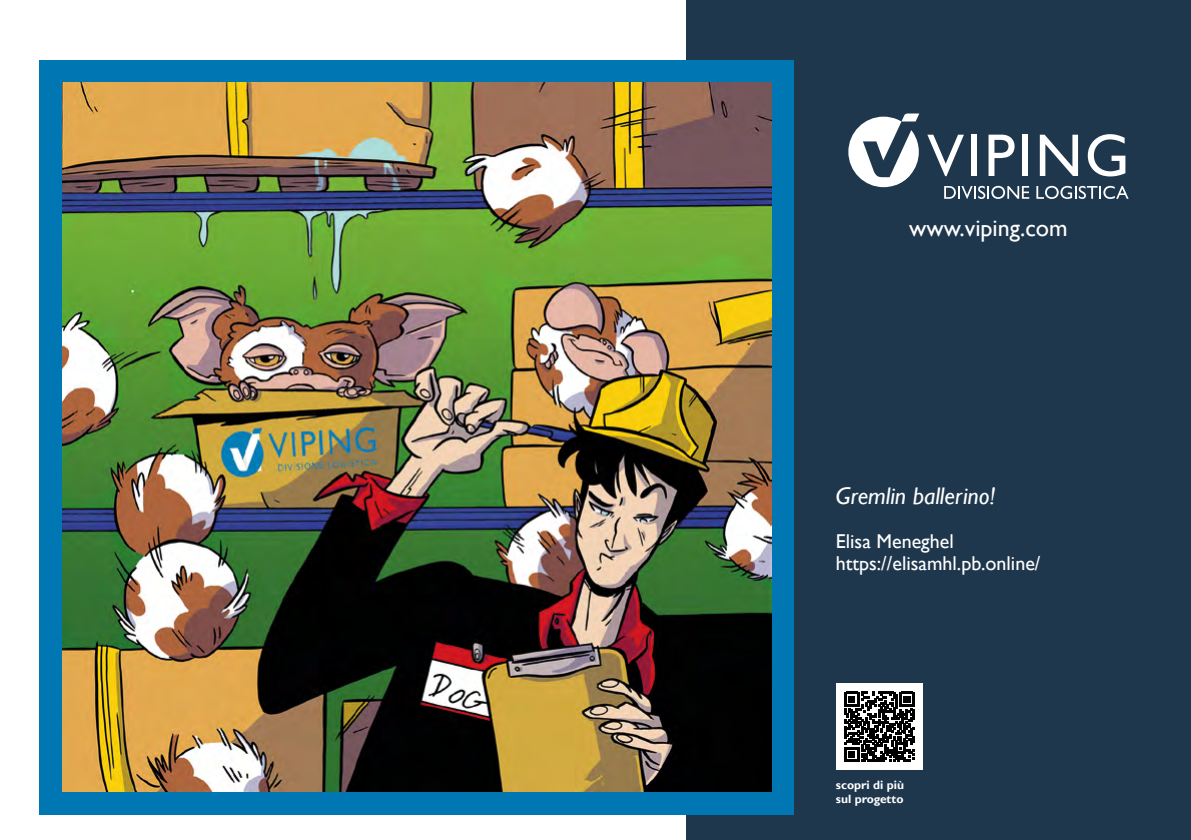
<style>
.page{position:relative;width:1191px;height:840px;background:#fff}
.page>*{position:absolute;margin:0;border:0;box-sizing:border-box;transform-origin:0 0}
.t1{font:italic 24px "Gill Sans";color:#fff}
.t2{font:24px "Gill Sans";color:#fff}
.t3{font:20px/22px "Gill Sans";color:#fff}
.t4{font:700 12px/14px "Gill Sans";color:#fff}
</style>
<div class="page">
<div style="left:686px;top:0;width:505px;height:839px;background:#1f374d"></div>
<div style="left:836px;top:683px;width:87px;height:86px;background:#fff"></div>
<svg style="left:844px;top:691px;width:70px;height:70px"></svg>
<div style="left:40px;top:60px;width:754px;height:754px;background:#0077b3"></div>
<img style="left:62px;top:82px;width:709px;height:709px">
<svg style="left:848px;top:113px;width:71px;height:74px"></svg>
<svg style="left:927px;top:135px;width:37px;height:41px"></svg>
<div style="left:971px;top:135px;width:5px;height:41px;background:#fff"></div>
<svg style="left:988px;top:134px;width:26px;height:42px"></svg>
<div style="left:1022px;top:135px;width:6px;height:41px;background:#fff"></div>
<svg style="left:1039px;top:135px;width:39px;height:41px"></svg>
<svg style="left:1087px;top:134px;width:38px;height:42px"></svg>
<svg style="left:944px;top:186px;width:85px;height:13px"></svg>
<svg style="left:1036px;top:186px;width:92px;height:13px"></svg>
<p class="t2" style="left:909px;top:214px;width:160px">www.viping.com</p>
<p class="t1" style="left:836px;top:481px;width:161px">Gremlin ballerino!</p>
<p class="t3" style="left:836px;top:530px;width:206px">Elisa Meneghel https://elisamhl.pb.online/</p>
<p class="t4" style="left:836px;top:777px;width:70px">scopri di più sul progetto</p>
</div>
